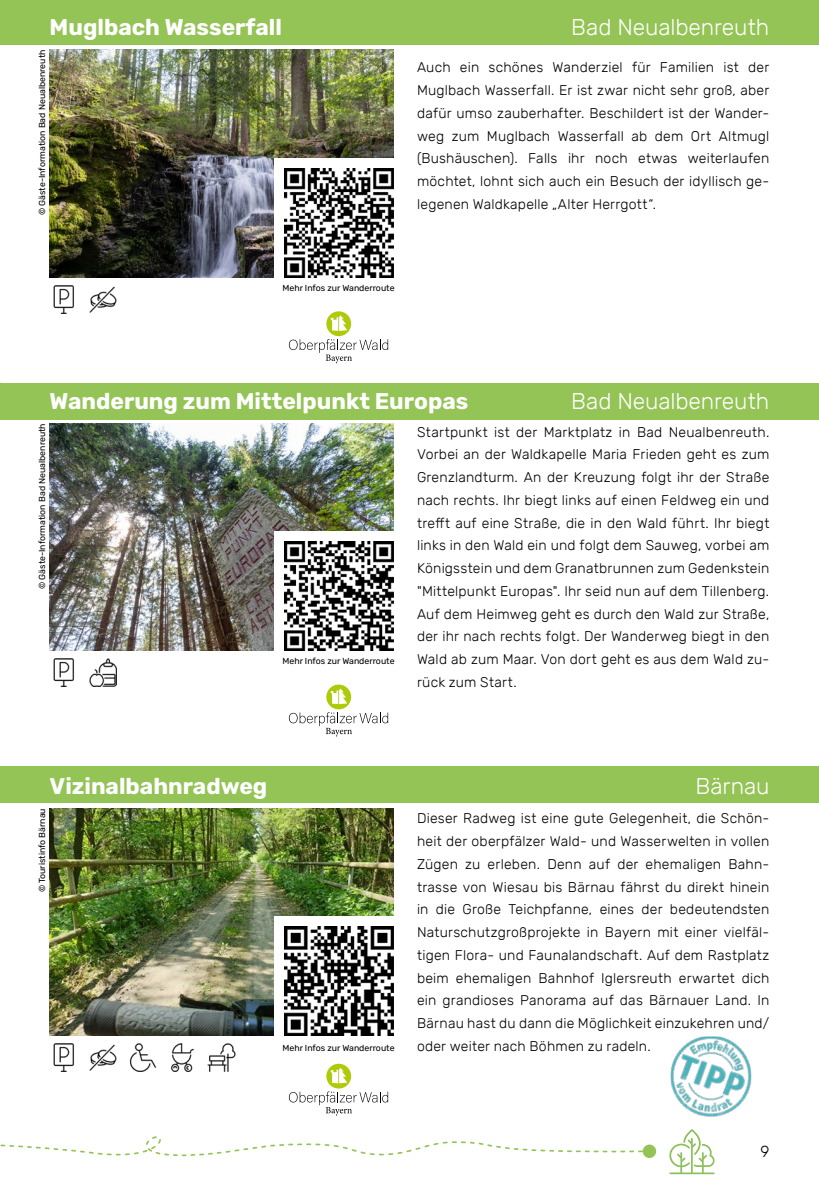
<style>
.page{position:relative;width:819px;height:1191px;background:#fff}
.page>*{position:absolute;margin:0;border:0;box-sizing:border-box;transform-origin:0 0}
.t1{font:700 22.75px "Rubik";color:#fff}
.t2{font:300 22.75px "Rubik";letter-spacing:-.005em;color:#fff}
.t3{font:300 15.75px "Rubik";color:#000}
.t4{font:300 14px/22.8px "Rubik";letter-spacing:.015em;color:#000;text-align:justify}
.t5{font:8.75px "Rubik";color:#000}
</style>
<div class="page">
<svg style="left:0;top:1136px;width:642px;height:21px"></svg>
<div style="left:642px;top:1144px;width:14px;height:14px;background:#94c356;border-radius:50%"></div>
<svg style="left:669px;top:1129px;width:45px;height:45px"></svg>
<div style="left:0;top:383px;width:819px;height:36px;background:#94c356"></div>
<div style="left:0;top:766px;width:819px;height:37px;background:#94c356"></div>
<div style="left:0;top:0;width:819px;height:45px;background:#94c356"></div>
<img style="left:53px;top:659px;width:21px;height:27px">
<img style="left:89px;top:659px;width:28px;height:27px">
<img style="left:50px;top:423px;width:343px;height:228px">
<div style="left:274px;top:532px;width:129px;height:129px;background:#fff"></div>
<img style="left:284px;top:541px;width:109px;height:110px">
<img style="left:53px;top:285px;width:21px;height:28px">
<img style="left:89px;top:286px;width:28px;height:27px">
<img style="left:50px;top:50px;width:343px;height:227px">
<div style="left:274px;top:158px;width:129px;height:129px;background:#fff"></div>
<img style="left:284px;top:168px;width:109px;height:109px">
<img style="left:53px;top:1044px;width:21px;height:27px">
<img style="left:89px;top:1044px;width:28px;height:27px">
<img style="left:129px;top:1044px;width:27px;height:27px">
<img style="left:171px;top:1044px;width:23px;height:27px">
<img style="left:50px;top:808px;width:343px;height:227px">
<div style="left:274px;top:916px;width:129px;height:129px;background:#fff"></div>
<img style="left:284px;top:926px;width:109px;height:109px">
<img style="left:207px;top:1044px;width:28px;height:27px">
<svg style="left:289px;top:311px;width:99px;height:52px"></svg>
<svg style="left:289px;top:1063px;width:99px;height:52px"></svg>
<svg style="left:289px;top:684px;width:99px;height:52px"></svg>
<img style="left:670px;top:1036px;width:81px;height:81px">
<h1 class="t1" style="left:50px;top:14px;width:234px">Muglbach Wasserfall</h1>
<h1 class="t2" style="left:571px;top:14px;width:200px">Bad Neualbenreuth</h1>
<p class="t5" style="left:37px;top:215px;width:167px;rotate:-90deg">© Gäste-Information Bad Neualbenreuth</p>
<p class="t4" style="left:417px;top:56px;width:354px">Auch ein schönes Wanderziel für Familien ist der Muglbach Wasserfall. Er ist zwar nicht sehr groß, aber dafür umso zauberhafter. Beschildert ist der Wander&shy;weg zum Muglbach Wasserfall ab dem Ort Altmugl (Bushäuschen). Falls ihr noch etwas weiterlaufen möchtet, lohnt sich auch ein Besuch der idyllisch ge&shy;legenen Waldkapelle „Alter Herrgott“.</p>
<p class="t5" style="left:282px;top:283px;width:114px">Mehr Infos zur Wanderroute</p>
<h1 class="t1" style="left:50px;top:387px;width:420px">Wanderung zum Mittelpunkt Europas</h1>
<h1 class="t2" style="left:571px;top:388px;width:200px">Bad Neualbenreuth</h1>
<p class="t5" style="left:37px;top:589px;width:167px;rotate:-90deg">© Gäste-Information Bad Neualbenreuth</p>
<p class="t4" style="left:417px;top:420px;width:354px">Startpunkt ist der Marktplatz in Bad Neualbenreuth.<br>Vorbei an der Waldkapelle Maria Frieden geht es zum Grenzlandturm. An der Kreuzung folgt ihr der Straße nach rechts. Ihr biegt links auf einen Feldweg ein und trefft auf eine Straße, die in den Wald führt. Ihr biegt links in den Wald ein und folgt dem Sauweg, vorbei am Königsstein und dem Granatbrunnen zum Gedenkstein "Mittelpunkt Europas". Ihr seid nun auf dem Tillenberg.<br>Auf dem Heimweg geht es durch den Wald zur Straße, der ihr nach rechts folgt. Der Wanderweg biegt in den Wald ab zum Maar. Von dort geht es aus dem Wald zu&shy;rück zum Start.</p>
<p class="t5" style="left:282px;top:656px;width:114px">Mehr Infos zur Wanderroute</p>
<h1 class="t1" style="left:50px;top:772px;width:219px">Vizinalbahnradweg</h1>
<h1 class="t2" style="left:695px;top:773px;width:75px">Bärnau</h1>
<p class="t5" style="left:37px;top:892px;width:86px;rotate:-90deg">© Touristinfo Bärnau</p>
<p class="t4" style="left:417px;top:807px;width:354px">Dieser Radweg ist eine gute Gelegenheit, die Schön&shy;heit der oberpfälzer Wald- und Wasserwelten in vollen Zügen zu erleben. Denn auf der ehemaligen Bahn&shy;trasse von Wiesau bis Bärnau fährst du direkt hinein in die Große Teichpfanne, eines der bedeutendsten Naturschutzgroßprojekte in Bayern mit einer vielfäl&shy;tigen Flora- und Faunalandschaft. Auf dem Rastplatz beim ehemaligen Bahnhof Iglersreuth erwartet dich ein grandioses Panorama auf das Bärnauer Land. In Bärnau hast du dann die Möglichkeit einzukehren und/ oder weiter nach Böhmen zu radeln.</p>
<p class="t5" style="left:282px;top:1042px;width:114px">Mehr Infos zur Wanderroute</p>
<p class="t3" style="left:760px;top:1143px;width:11px">9</p>
</div>
